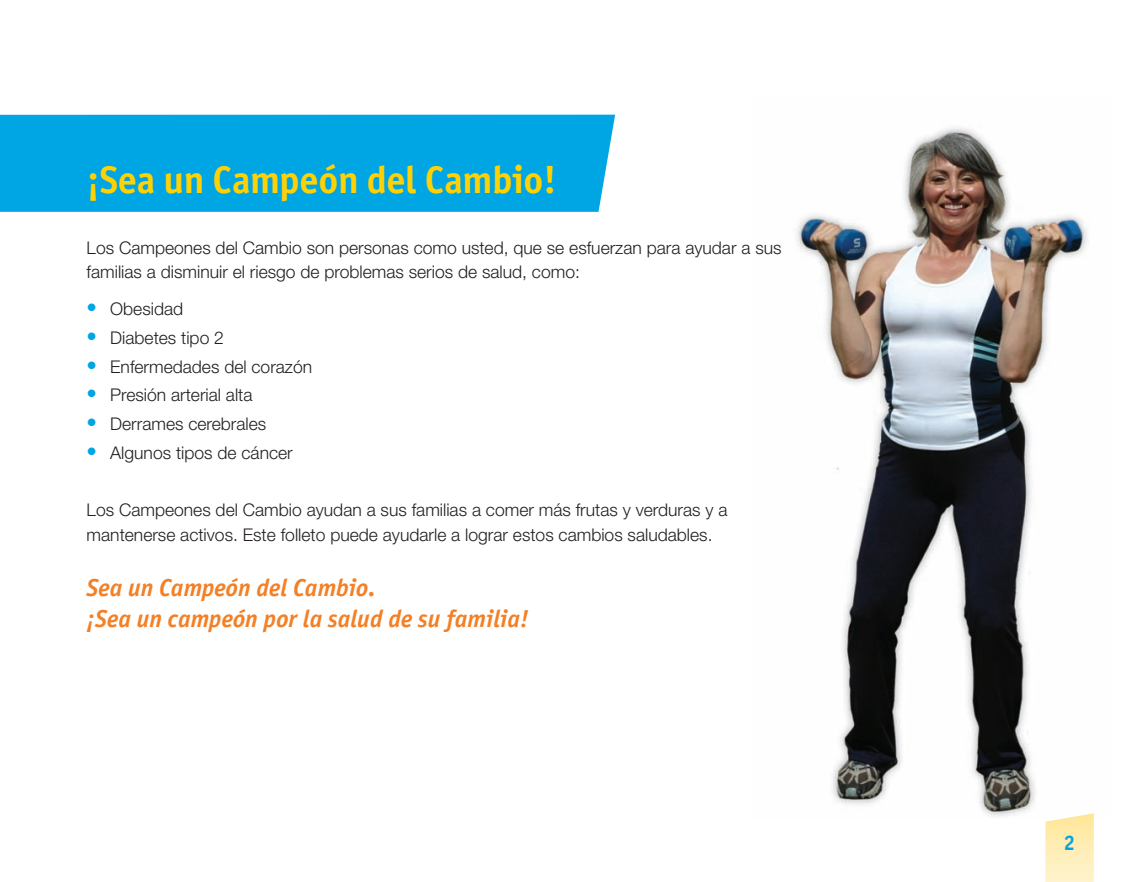
<style>
.page{position:relative;width:1134px;height:882px;background:#fff}
.page>*{position:absolute;margin:0;border:0;box-sizing:border-box;transform-origin:0 0}
.head_span{font:38.5px "Officina Sans Bold A";letter-spacing:-.01em;color:#fed105}
.Take_It_Further_head{font:italic 24.5px/31.5px "Officina Sans Bold A";color:#f48026}
.body{font:21px "Officina Sans Bold A";color:#00a5e3}
.body_span{font:300 17.5px/24.5px "Helvetica Neue LT Std";color:#231f20}
.bulleted_span{font:300 17.5px "Helvetica Neue LT Std";color:#231f20}
.s1{font-family:"Officina Sans Bold A";font-weight:400;font-size:21px;color:#00a5e3}
</style>
<div class="page">
<img style="left:795px;top:127px;width:294px;height:690px">
<div style="left:0;top:115px;width:615px;height:97px;background:#00a5e3"></div>
<svg style="left:1045px;top:813px;width:49px;height:69px;background:#feeeba"></svg>
<p class="head_span" style="left:87px;top:157px;width:472px">¡Sea un Campeón del Cambio!</p>
<p class="body_span" style="left:87px;top:235px;width:696px">Los Campeones del Cambio son personas como usted, que se esfuerzan para ayudar a sus familias a disminuir el riesgo de problemas serios de salud, como:</p>
<p class="bulleted_span" style="left:87px;top:298px;width:98px"><span class="s1">•</span> Obesidad</p>
<p class="bulleted_span" style="left:87px;top:327px;width:139px"><span class="s1">•</span> Diabetes tipo 2</p>
<p class="bulleted_span" style="left:87px;top:356px;width:227px"><span class="s1">•</span> Enfermedades del corazón</p>
<p class="bulleted_span" style="left:87px;top:385px;width:167px"><span class="s1">•</span> Presión arterial alta</p>
<p class="bulleted_span" style="left:87px;top:413px;width:181px"><span class="s1">•</span> Derrames cerebrales</p>
<p class="bulleted_span" style="left:87px;top:442px;width:208px"><span class="s1">•</span> Algunos tipos de cáncer</p>
<p class="body_span" style="left:87px;top:497px;width:642px">Los Campeones del Cambio ayudan a sus familias a comer más frutas y verduras y a mantenerse activos. Este folleto puede ayudarle a lograr estos cambios saludables.</p>
<p class="Take_It_Further_head" style="left:87px;top:572px;width:444px">Sea un Campeón del Cambio.<br>¡Sea un campeón por la salud de su familia!</p>
<p class="body" style="left:1063px;top:830px;width:13px">2</p>
</div>
